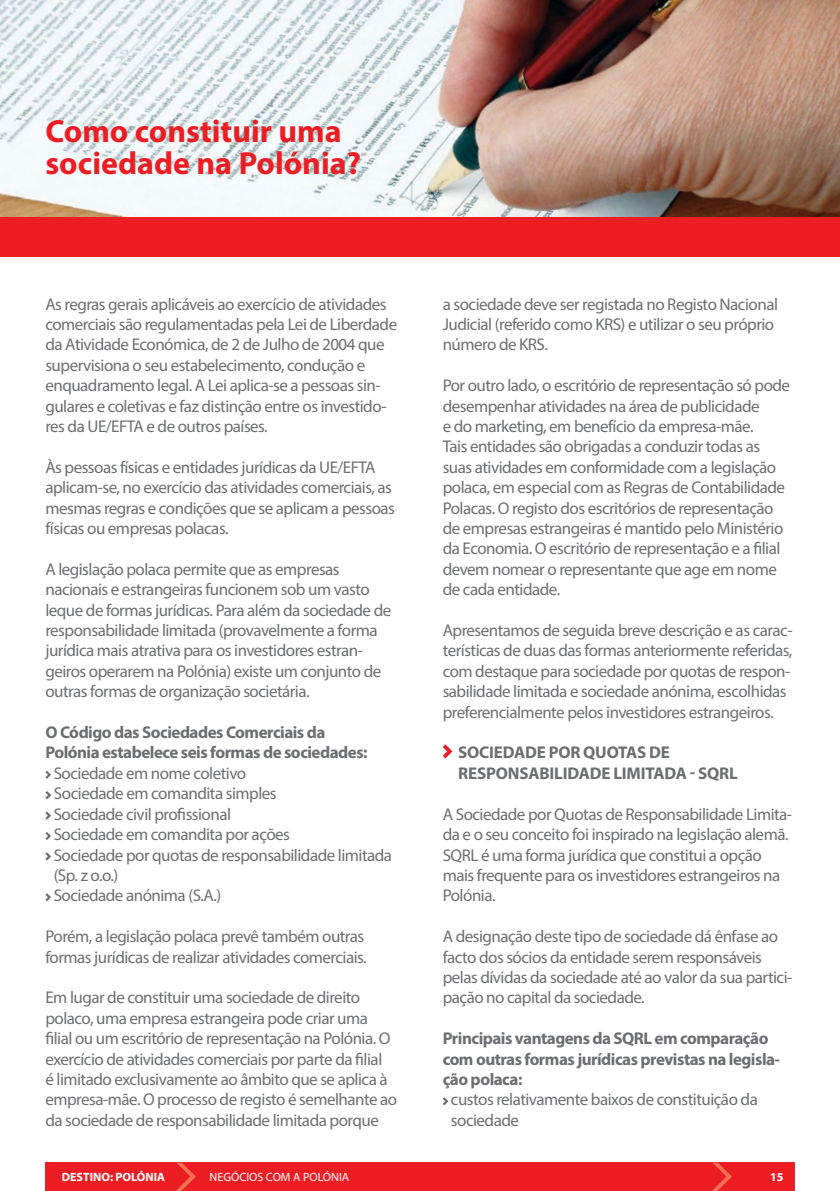
<style>
.page{position:relative;width:840px;height:1191px;background:#fff}
.page>*{position:absolute;margin:0;border:0;box-sizing:border-box;transform-origin:0 0}
.t1{font:700 32px/32px "Myriad Pro";color:#ed1d24}
.t2{font:17px/20.4px "Myriad Pro";letter-spacing:-.03em;color:#6d6e71}
.t3{font:700 17px/20.4px "Myriad Pro";letter-spacing:-.03em;color:#6d6e71}
.t4{font:700 17px/20.4px "Myriad Pro";letter-spacing:-.01em;color:#6d6e71}
.t5{font:12px "Myriad Pro";color:#fff}
.t6{font:700 12px "Myriad Pro";color:#fff}
</style>
<div class="page">
<img style="left:0;top:0;width:839px;height:217px">
<svg style="left:45px;top:770px;width:6px;height:9px"></svg>
<svg style="left:45px;top:791px;width:6px;height:8px"></svg>
<svg style="left:45px;top:811px;width:6px;height:8px"></svg>
<svg style="left:45px;top:832px;width:6px;height:8px"></svg>
<svg style="left:45px;top:852px;width:6px;height:8px"></svg>
<svg style="left:45px;top:893px;width:6px;height:8px"></svg>
<div style="left:0;top:217px;width:839px;height:40px;background:#ed1d24"></div>
<svg style="left:442px;top:744px;width:10px;height:14px"></svg>
<svg style="left:442px;top:1097px;width:6px;height:8px"></svg>
<div style="left:45px;top:1162px;width:749px;height:29px;background:#ed1d24"></div>
<svg style="left:176px;top:1162px;width:20px;height:29px"></svg>
<svg style="left:712px;top:1162px;width:19px;height:29px"></svg>
<h1 class="t1" style="left:45px;top:114px;width:317px">Como constituir uma sociedade na Polónia?</h1>
<p class="t2" style="left:45px;top:293px;width:353px">As regras gerais aplicáveis ao exercício de atividades comerciais são regulamentadas pela Lei de Liberdade da Atividade Económica, de 2 de Julho de 2004 que supervisiona o seu estabelecimento, condução e enquadramento legal. A Lei aplica-se a pessoas sin&shy;gulares e coletivas e faz distinção entre os investido&shy;res da UE/EFTA e de outros países.</p>
<p class="t2" style="left:45px;top:456px;width:351px">Às pessoas físicas e entidades jurídicas da UE/EFTA aplicam-se, no exercício das atividades comerciais, as mesmas regras e condições que se aplicam a pessoas físicas ou empresas polacas.</p>
<p class="t2" style="left:45px;top:558px;width:347px">A legislação polaca permite que as empresas nacionais e estrangeiras funcionem sob um vasto leque de formas jurídicas. Para além da sociedade de responsabilidade limitada (provavelmente a forma jurídica mais atrativa para os investidores estran&shy;geiros operarem na Polónia) existe um conjunto de outras formas de organização societária.</p>
<p class="t3" style="left:45px;top:721px;width:323px">O Código das Sociedades Comerciais da<br>Polónia estabelece seis formas de sociedades:</p>
<p class="t2" style="left:54px;top:762px;width:340px">Sociedade em nome coletivo<br>Sociedade em comandita simples<br>Sociedade civil profissional<br>Sociedade em comandita por ações<br>Sociedade por quotas de responsabilidade limitada (Sp. z o.o.)<br>Sociedade anónima (S.A.)</p>
<p class="t2" style="left:45px;top:926px;width:323px">Porém, a legislação polaca prevê também outras formas jurídicas de realizar atividades comerciais.</p>
<p class="t2" style="left:45px;top:987px;width:353px">Em lugar de constituir uma sociedade de direito polaco, uma empresa estrangeira pode criar uma filial ou um escritório de representação na Polónia. O exercício de atividades comerciais por parte da filial<br>é limitado exclusivamente ao âmbito que se aplica à empresa-mãe. O processo de registo é semelhante ao da sociedade de responsabilidade limitada porque</p>
<p class="t2" style="left:442px;top:293px;width:336px">a sociedade deve ser registada no Registo Nacional<br>Judicial (referido como KRS) e utilizar o seu próprio número de KRS.</p>
<p class="t2" style="left:442px;top:375px;width:349px">Por outro lado, o escritório de representação só pode desempenhar atividades na área de publicidade<br>e do marketing, em benefício da empresa-mãe.<br>Tais entidades são obrigadas a conduzir todas as suas atividades em conformidade com a legislação polaca, em especial com as Regras de Contabilidade Polacas. O registo dos escritórios de representação de empresas estrangeiras é mantido pelo Ministério da Economia. O escritório de representação e a filial devem nomear o representante que age em nome de cada entidade.</p>
<p class="t2" style="left:442px;top:620px;width:351px">Apresentamos de seguida breve descrição e as carac&shy;terísticas de duas das formas anteriormente referidas, com destaque para sociedade por quotas de respon&shy;sabilidade limitada e sociedade anónima, escolhidas preferencialmente pelos investidores estrangeiros.</p>
<p class="t4" style="left:458px;top:742px;width:281px">SOCIEDADE POR QUOTAS DE<br>RESPONSABILIDADE LIMITADA - SQRL</p>
<p class="t2" style="left:442px;top:803px;width:351px">A Sociedade por Quotas de Responsabilidade Limita&shy;da e o seu conceito foi inspirado na legislação alemã.<br>SQRL é uma forma jurídica que constitui a opção mais frequente para os investidores estrangeiros na Polónia.</p>
<p class="t2" style="left:442px;top:926px;width:351px">A designação deste tipo de sociedade dá ênfase ao facto dos sócios da entidade serem responsáveis pelas dívidas da sociedade até ao valor da sua partici&shy;pação no capital da sociedade.</p>
<p class="t3" style="left:442px;top:1027px;width:339px">Principais vantagens da SQRL em comparação com outras formas jurídicas previstas na legisla&shy;ção polaca:</p>
<p class="t2" style="left:450px;top:1089px;width:308px">custos relativamente baixos de constituição da sociedade</p>
<p class="t6" style="left:62px;top:1169px;width:105px">DESTINO: POLÓNIA</p>
<p class="t5" style="left:209px;top:1169px;width:141px">NEGÓCIOS COM A POLÓNIA</p>
<p class="t6" style="left:769px;top:1169px;width:15px">15</p>
</div>
